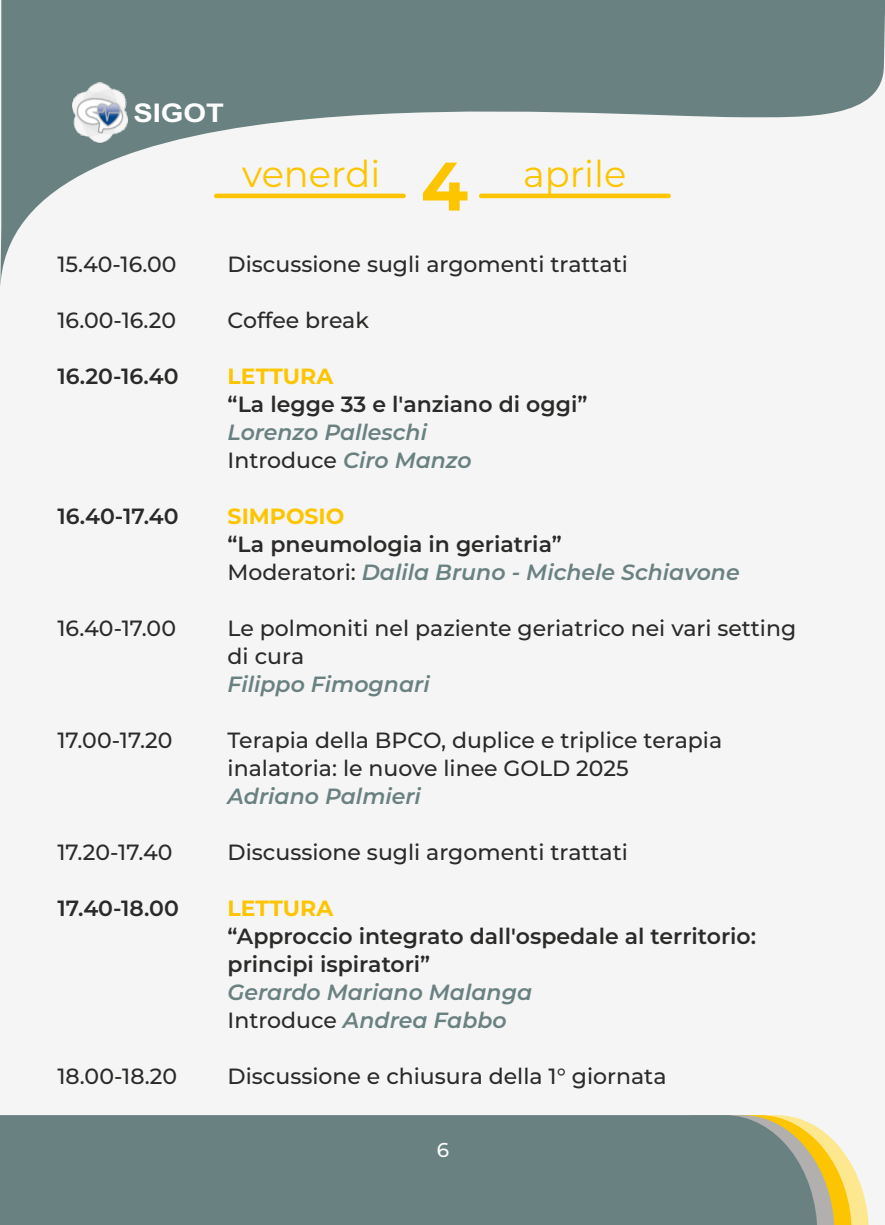
<style>
.page{position:relative;width:885px;height:1225px;background:#fff}
.page>*{position:absolute;margin:0;border:0;box-sizing:border-box;transform-origin:0 0}
.t1{font:36.8px "Montserrat";color:#fdc500}
.t2{font:700 25.8px "Arial";color:#fefefe;scale:1.13 1}
.t3{font:500 22px "Montserrat";color:#2b2a29}
.t4{font:600 22px/28px "Montserrat";color:#2b2a29}
.t5{font:italic 600 22px/28px "Montserrat";color:#6a8181}
.t6{font:700 22px "Montserrat";color:#fdc500}
.t7{font:500 20px "Montserrat";color:#fefefe}
.s1{font-weight:700;font-size:68.4px}
.s2{font-weight:600;font-style:italic;color:#6a8181}
.s3{font-weight:500;font-style:normal;color:#2b2a29}
</style>
<div class="page">
<div style="left:0;top:0;width:884px;height:1225px;background:#f5f5f5"></div>
<svg style="left:0;top:0;width:884px;height:286px"></svg>
<svg style="left:817px;top:1127px;width:51px;height:98px"></svg>
<div style="left:0;top:1115px;width:817px;height:110px;background:#6a8181"></div>
<img style="left:71px;top:80px;width:59px;height:65px">
<hr style="left:479px;top:194px;width:191px;height:4px;background:#fdc500;border-radius:2px">
<hr style="left:214px;top:194px;width:192px;height:4px;background:#fdc500;border-radius:2px">
<p class="t2" style="left:133px;top:103px;width:82px">SIGOT</p>
<h1 class="t1" style="left:242px;top:152px;width:385px">venerdi <span class="s1">4</span> aprile</h1>
<p class="t3" style="left:57px;top:251px;width:121px">15.40-16.00</p>
<p class="t3" style="left:227px;top:251px;width:402px">Discussione sugli argomenti trattati</p>
<p class="t3" style="left:57px;top:307px;width:120px">16.00-16.20</p>
<p class="t3" style="left:227px;top:307px;width:143px">Coffee break</p>
<p class="t4" style="left:57px;top:362px;width:123px">16.20-16.40</p>
<p class="t6" style="left:227px;top:363px;width:107px">LETTURA</p>
<p class="t5" style="left:227px;top:418px;width:201px">Lorenzo Palleschi</p>
<p class="t4" style="left:227px;top:390px;width:361px">“La legge 33 e l'anziano di oggi”</p>
<p class="t3" style="left:227px;top:447px;width:245px">Introduce <span class="s2">Ciro Manzo</span></p>
<p class="t4" style="left:57px;top:502px;width:123px">16.40-17.40</p>
<p class="t6" style="left:227px;top:503px;width:118px">SIMPOSIO</p>
<p class="t4" style="left:227px;top:530px;width:336px">“La pneumologia in geriatria”</p>
<p class="t5" style="left:227px;top:558px;width:513px"><span class="s3">Moderatori:</span> Dalila Bruno - Michele Schiavone</p>
<p class="t3" style="left:57px;top:615px;width:120px">16.40-17.00</p>
<p class="t3" style="left:227px;top:615px;width:570px">Le polmoniti nel paziente geriatrico nei vari setting</p>
<p class="t3" style="left:227px;top:643px;width:78px">di cura</p>
<p class="t5" style="left:227px;top:670px;width:203px">Filippo Fimognari</p>
<p class="t3" style="left:57px;top:727px;width:117px">17.00-17.20</p>
<p class="t3" style="left:227px;top:727px;width:496px">Terapia della BPCO, duplice e triplice terapia</p>
<p class="t3" style="left:227px;top:755px;width:402px">inalatoria: le nuove linee GOLD 2025</p>
<p class="t5" style="left:227px;top:782px;width:195px">Adriano Palmieri</p>
<p class="t3" style="left:57px;top:839px;width:117px">17.20-17.40</p>
<p class="t3" style="left:227px;top:839px;width:402px">Discussione sugli argomenti trattati</p>
<p class="t4" style="left:57px;top:894px;width:123px">17.40-18.00</p>
<p class="t6" style="left:227px;top:895px;width:107px">LETTURA</p>
<p class="t4" style="left:227px;top:922px;width:530px">“Approccio integrato dall'ospedale al territorio: principi ispiratori”</p>
<p class="t5" style="left:227px;top:978px;width:306px">Gerardo Mariano Malanga<br><span class="s3">Introduce</span> Andrea Fabbo</p>
<p class="t3" style="left:57px;top:1063px;width:121px">18.00-18.20</p>
<p class="t3" style="left:227px;top:1063px;width:440px">Discussione e chiusura della 1° giornata</p>
<p class="t7" style="left:436px;top:1137px;width:14px">6</p>
</div>
